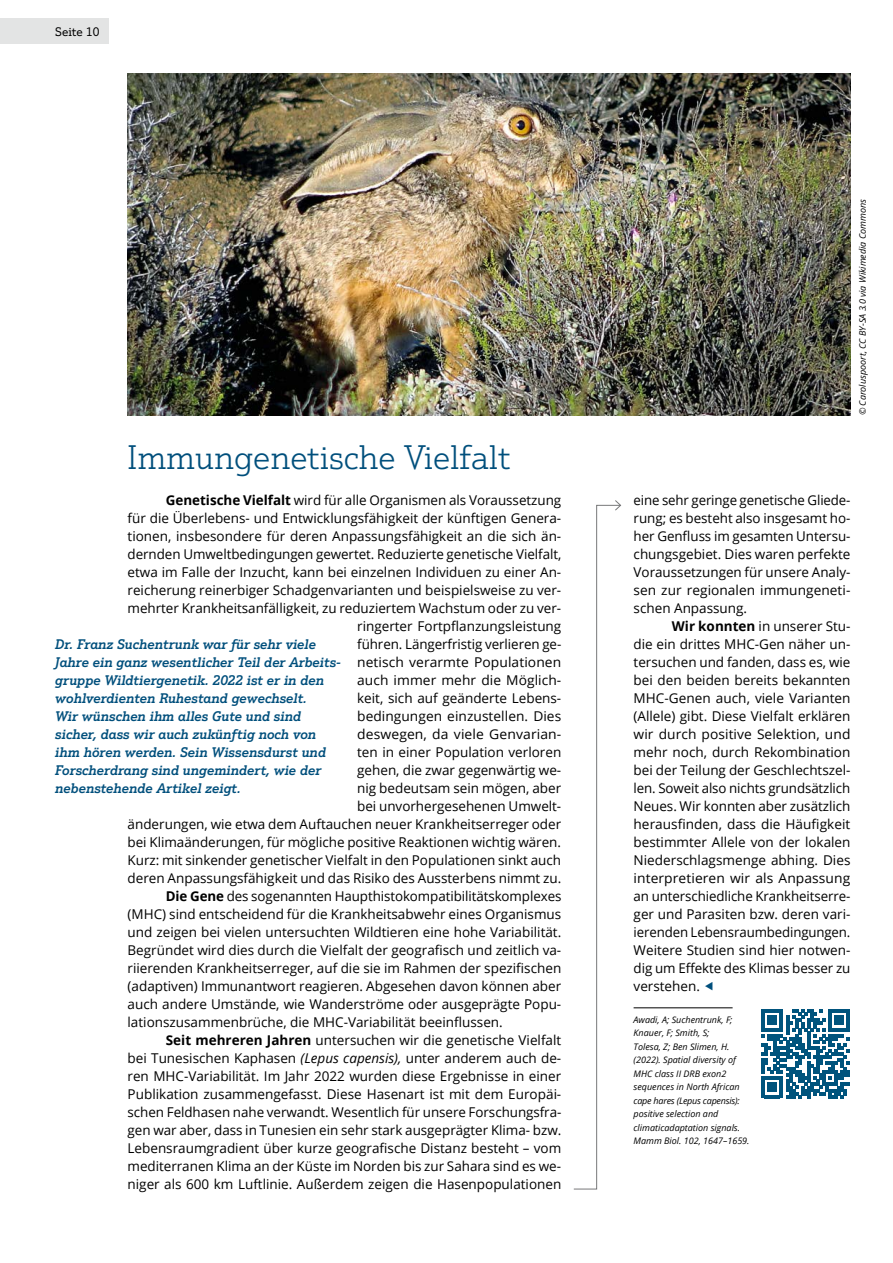
<style>
.page{position:relative;width:893px;height:1263px;background:#fff}
.page>*{position:absolute;margin:0;border:0;box-sizing:border-box;transform-origin:0 0}
.t1{font:300 33px "Justus Pro";color:#004f7c}
.t2{font:13.5px/18px "Open Sans";color:#000;text-align:justify}
.t3{font:italic 500 13.5px/18px "Justus Pro";color:#004f7c}
.t4{font:12px "Justus Pro";color:#000}
.t5{font:italic 9px/13.5px "Open Sans";color:#000}
.s1{font-weight:700}
.s2{font-style:italic}
</style>
<div class="page">
<hr style="left:634px;top:1007px;width:99px;height:1px;background:#000">
<svg style="left:762px;top:1010px;width:88px;height:88px"></svg>
<img style="left:128px;top:73px;width:722px;height:342px">
<svg style="left:573px;top:500px;width:49px;height:690px"></svg>
<div style="left:0;top:18px;width:108px;height:26px;background:#e3e4e4"></div>
<p class="t4" style="left:55px;top:25px;width:46px">Seite 10</p>
<h1 class="t1" style="left:128px;top:437px;width:385px">Immungenetische Vielfalt</h1>
<p class="t2" style="left:166px;top:491px;width:397px"><span class="s1">Genetische Vielfalt</span> wird für alle Organismen als Voraussetzung</p>
<p class="t2" style="left:128px;top:509px;width:435px">für die Überlebens- und Entwicklungsfähigkeit der künftigen Genera-</p>
<p class="t2" style="left:128px;top:527px;width:435px">tionen, insbesondere für deren Anpassungsfähigkeit an die sich än-</p>
<p class="t2" style="left:128px;top:545px;width:435px">dernden Umweltbedingungen gewertet. Reduzierte genetische Vielfalt,</p>
<p class="t2" style="left:128px;top:563px;width:435px">etwa im Falle der Inzucht, kann bei einzelnen Individuen zu einer An-</p>
<p class="t2" style="left:128px;top:581px;width:435px">reicherung reinerbiger Schadgenvarianten und beispielsweise zu ver-</p>
<p class="t2" style="left:128px;top:599px;width:435px">mehrter Krankheitsanfälligkeit, zu reduziertem Wachstum oder zu ver-</p>
<p class="t2" style="left:357px;top:617px;width:206px">ringerter Fortpflanzungsleistung</p>
<p class="t2" style="left:357px;top:635px;width:206px">führen. Längerfristig verlieren ge-</p>
<p class="t2" style="left:357px;top:653px;width:206px">netisch verarmte Populationen</p>
<p class="t2" style="left:357px;top:671px;width:206px">auch immer mehr die Möglich-</p>
<p class="t2" style="left:357px;top:689px;width:206px">keit, sich auf geänderte Lebens-</p>
<p class="t2" style="left:357px;top:707px;width:206px">bedingungen einzustellen. Dies</p>
<p class="t2" style="left:357px;top:725px;width:206px">deswegen, da viele Genvarian-</p>
<p class="t2" style="left:357px;top:743px;width:206px">ten in einer Population verloren</p>
<p class="t2" style="left:357px;top:761px;width:206px">gehen, die zwar gegenwärtig we-</p>
<p class="t2" style="left:357px;top:779px;width:206px">nig bedeutsam sein mögen, aber</p>
<p class="t2" style="left:357px;top:797px;width:206px">bei unvorhergesehenen Umwelt-</p>
<p class="t2" style="left:128px;top:815px;width:435px">änderungen, wie etwa dem Auftauchen neuer Krankheitserreger oder</p>
<p class="t2" style="left:128px;top:833px;width:435px">bei Klimaänderungen, für mögliche positive Reaktionen wichtig wären.</p>
<p class="t2" style="left:128px;top:851px;width:435px">Kurz: mit sinkender genetischer Vielfalt in den Populationen sinkt auch</p>
<p class="t2" style="left:128px;top:869px;width:435px">deren Anpassungsfähigkeit und das Risiko des Aussterbens nimmt zu.</p>
<p class="t2" style="left:166px;top:887px;width:397px"><span class="s1">Die Gene</span> des sogenannten Haupthistokompatibilitätskomplexes</p>
<p class="t2" style="left:128px;top:905px;width:435px">(MHC) sind entscheidend für die Krankheitsabwehr eines Organismus</p>
<p class="t2" style="left:128px;top:923px;width:435px">und zeigen bei vielen untersuchten Wildtieren eine hohe Variabilität.</p>
<p class="t2" style="left:128px;top:941px;width:435px">Begründet wird dies durch die Vielfalt der geografisch und zeitlich va-</p>
<p class="t2" style="left:128px;top:959px;width:435px">riierenden Krankheitserreger, auf die sie im Rahmen der spezifischen</p>
<p class="t2" style="left:128px;top:977px;width:435px">(adaptiven) Immunantwort reagieren. Abgesehen davon können aber</p>
<p class="t2" style="left:128px;top:995px;width:435px">auch andere Umstände, wie Wanderströme oder ausgeprägte Popu-</p>
<p class="t2" style="left:128px;top:1013px;width:377px">lationszusammenbrüche, die MHC-Variabilität beeinflussen.</p>
<p class="t2" style="left:166px;top:1031px;width:397px"><span class="s1">Seit mehreren Jahren</span> untersuchen wir die genetische Vielfalt</p>
<p class="t2" style="left:128px;top:1049px;width:435px">bei Tunesischen Kaphasen <span class="s2">(Lepus capensis),</span> unter anderem auch de-</p>
<p class="t2" style="left:128px;top:1067px;width:435px">ren MHC-Variabilität. Im Jahr 2022 wurden diese Ergebnisse in einer</p>
<p class="t2" style="left:128px;top:1085px;width:435px">Publikation zusammengefasst. Diese Hasenart ist mit dem Europäi-</p>
<p class="t2" style="left:128px;top:1103px;width:435px">schen Feldhasen nahe verwandt. Wesentlich für unsere Forschungsfra-</p>
<p class="t2" style="left:128px;top:1121px;width:435px">gen war aber, dass in Tunesien ein sehr stark ausgeprägter Klima- bzw.</p>
<p class="t2" style="left:128px;top:1139px;width:435px">Lebensraumgradient über kurze geografische Distanz besteht – vom</p>
<p class="t2" style="left:128px;top:1157px;width:435px">mediterranen Klima an der Küste im Norden bis zur Sahara sind es we-</p>
<p class="t2" style="left:128px;top:1175px;width:435px">niger als 600 km Luftlinie. Außerdem zeigen die Hasenpopulationen</p>
<p class="t3" style="left:55px;top:635px;width:286px">Dr. Franz Suchentrunk war für sehr viele Jahre ein ganz wesentlicher Teil der Arbeits&shy;gruppe Wildtiergenetik. 2022 ist er in den wohlverdienten Ruhestand gewechselt.<br>Wir wünschen ihm alles Gute und sind sicher, dass wir auch zukünftig noch von ihm hören werden. Sein Wissensdurst und Forscherdrang sind ungemindert, wie der nebenstehende Artikel zeigt.</p>
<p class="t5" style="left:856px;top:415px;width:218px;rotate:-90deg">© Caroluspoort, CC BY-SA 3.0 via Wikimedia Commons</p>
<p class="t2" style="left:634px;top:491px;width:218px">eine sehr geringe genetische Gliede&shy;rung; es besteht also insgesamt ho&shy;her Genfluss im gesamten Untersu&shy;chungsgebiet. Dies waren perfekte Voraussetzungen für unsere Analy&shy;sen zur regionalen immungeneti&shy;schen Anpassung.</p>
<p class="t2" style="left:634px;top:617px;width:218px;text-indent:38px"><span class="s1">Wir konnten</span> in unserer Stu&shy;die ein drittes MHC-Gen näher un&shy;tersuchen und fanden, dass es, wie bei den beiden bereits bekannten MHC-Genen auch, viele Varianten (Allele) gibt. Diese Vielfalt erklären wir durch positive Selektion, und mehr noch, durch Rekombination bei der Teilung der Geschlechtszel&shy;len. Soweit also nichts grundsätzlich Neues. Wir konnten aber zusätzlich herausfinden, dass die Häufigkeit bestimmter Allele von der lokalen Niederschlagsmenge abhing. Dies interpretieren wir als Anpassung an unterschiedliche Krankheitserre&shy;ger und Parasiten bzw. deren vari&shy;ierenden Lebensraumbedingungen.<br>Weitere Studien sind hier notwen&shy;dig um Effekte des Klimas besser zu verstehen.</p>
<p class="t5" style="left:634px;top:1013px;width:117px">Awadi, A; Suchentrunk, F;<br>Knauer, F; Smith, S;<br>Tolesa, Z; Ben Slimen, H. (2022). Spatial diversity of<br>MHC class II DRB exon2 sequences in North African cape hares (Lepus capensis): positive selection and climaticadaptation signals.<br>Mamm Biol. 102, 1647–1659.</p>
</div>
